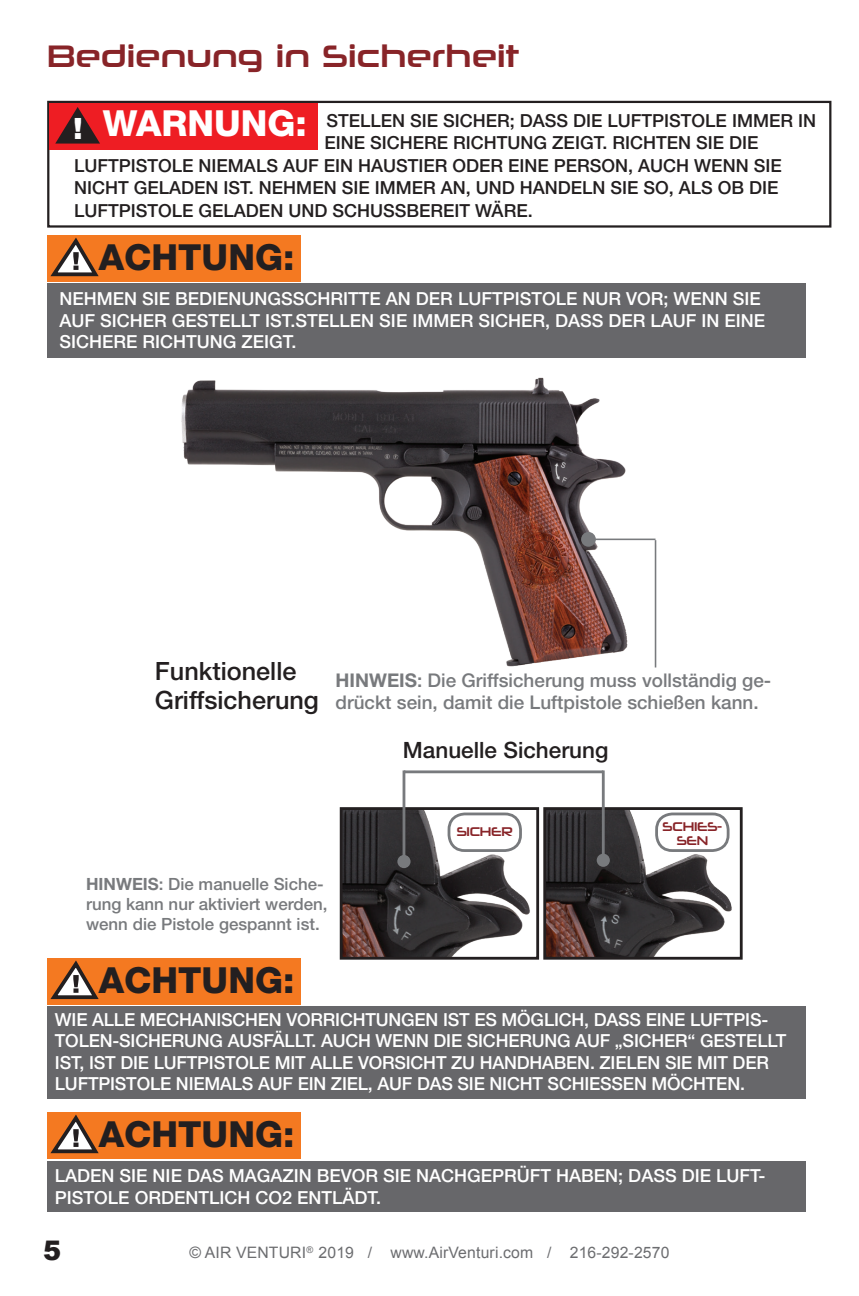
<style>
.page{position:relative;width:859px;height:1296px;background:#fff}
.page>*{position:absolute;margin:0;border:0;box-sizing:border-box;transform-origin:0 0}
.t1{font:800 36px "Helvetica Neue LT Std";color:#231f20}
.t2{font:800 36px "Helvetica Neue LT Std";color:#fff}
.t3{font:31.5px "Neuropolitical Rg";color:#882428}
.t4{font:900 29.25px "Arial";color:#fff}
.t5{font:900 27px "Arial";color:#231f20}
.t6{font:500 25.2px "Helvetica Neue LT Std";color:#231f20}
.t7{font:500 22.5px "Helvetica Neue LT Std";color:#231f20}
.t8{font:500 18.9px/22.1px "Helvetica Neue LT Std";color:#787a7d}
.t9{font:500 18px/21.6px "Helvetica Neue LT Std";letter-spacing:-.01em;color:#fff}
.t10{font:500 18px "Helvetica Neue LT Std";color:#231f20}
.t11{font:500 16.88px/19.8px "Helvetica Neue LT Std";color:#787a7d}
.t12{font:15.75px "Arial";letter-spacing:.01em;color:#6c6d70}
.t13{font:12.83px/13.5px "Neuropolitical Rg";letter-spacing:-.02em;color:#882428;text-align:center}
.s1{font-weight:700}
</style>
<div class="page">
<img style="left:547px;top:811px;width:185px;height:145px">
<div style="left:543px;top:807px;width:199px;height:153px;border:3px solid #231f20"></div>
<div style="left:47px;top:101px;width:784px;height:127px;border:2px solid #231f20"></div>
<div style="left:49px;top:103px;width:268px;height:47px;background:#ee1d23"></div>
<svg style="left:55px;top:107px;width:45px;height:37px"></svg>
<div style="left:47px;top:284px;width:759px;height:74px;background:#67676a"></div>
<img style="left:181px;top:377px;width:452px;height:290px">
<img style="left:344px;top:811px;width:186px;height:145px">
<div style="left:340px;top:807px;width:199px;height:153px;border:3px solid #231f20"></div>
<div style="left:47px;top:1007px;width:759px;height:92px;background:#67676a"></div>
<div style="left:47px;top:1161px;width:759px;height:51px;background:#67676a"></div>
<div style="left:449px;top:814px;width:71px;height:37px;background:#fff;border-radius:16px"></div>
<div style="left:447px;top:813px;width:75px;height:39px;border:3px solid #787a7d;border-radius:16px"></div>
<div style="left:656px;top:814px;width:72px;height:37px;background:#fff;border-radius:16px"></div>
<div style="left:655px;top:813px;width:74px;height:39px;border:3px solid #787a7d;border-radius:16px"></div>
<hr style="left:404px;top:770px;width:199px;height:3px;background:#787a7d">
<hr style="left:402px;top:770px;width:3px;height:93px;background:#787a7d">
<hr style="left:602px;top:770px;width:2px;height:93px;background:#787a7d">
<div style="left:47px;top:235px;width:253px;height:47px;background:#f47921"></div>
<svg style="left:50px;top:237px;width:49px;height:40px"></svg>
<div style="left:47px;top:1112px;width:253px;height:47px;background:#f47921"></div>
<svg style="left:50px;top:1114px;width:49px;height:40px"></svg>
<div style="left:47px;top:958px;width:253px;height:47px;background:#f47921"></div>
<svg style="left:50px;top:960px;width:49px;height:40px"></svg>
<div style="left:581px;top:532px;width:15px;height:15px;background:#787a7d;border-radius:50%"></div>
<div style="left:397px;top:855px;width:13px;height:13px;background:#787a7d;border-radius:50%"></div>
<div style="left:596px;top:854px;width:14px;height:13px;background:#787a7d;border-radius:50%"></div>
<hr style="left:593px;top:539px;width:62px;height:1px;background:#787a7d">
<hr style="left:654px;top:540px;width:2px;height:128px;background:#787a7d">
<p class="t3" style="left:47px;top:36px;width:473px">Bedienung in Sicherheit</p>
<p class="t4" style="left:73px;top:107px;width:11px">!</p>
<p class="t2" style="left:103px;top:102px;width:206px">WARNUNG:</p>
<p class="t10" style="left:326px;top:109px;width:491px">STELLEN SIE SICHER; DASS DIE LUFTPISTOLE IMMER IN</p>
<p class="t10" style="left:324px;top:132px;width:435px">EINE SICHERE RICHTUNG ZEIGT. RICHTEN SIE DIE</p>
<p class="t10" style="left:74px;top:154px;width:709px">LUFTPISTOLE NIEMALS AUF EIN HAUSTIER ODER EINE PERSON, AUCH WENN SIE</p>
<p class="t10" style="left:74px;top:177px;width:706px">NICHT GELADEN IST. NEHMEN SIE IMMER AN, UND HANDELN SIE SO, ALS OB DIE</p>
<p class="t10" style="left:74px;top:199px;width:460px">LUFTPISTOLE GELADEN UND SCHUSSBEREIT WÄRE.</p>
<p class="t1" style="left:99px;top:236px;width:197px">ACHTUNG:</p>
<p class="t9" style="left:59px;top:288px;width:707px">NEHMEN SIE BEDIENUNGSSCHRITTE AN DER LUFTPISTOLE NUR VOR; WENN SIE<br>AUF SICHER GESTELLT IST.STELLEN SIE IMMER SICHER, DASS DER LAUF IN EINE<br>SICHERE RICHTUNG ZEIGT.</p>
<p class="t6" style="left:155px;top:656px;width:143px">Funktionelle</p>
<p class="t6" style="left:155px;top:685px;width:165px">Griffsicherung</p>
<p class="t8" style="left:335px;top:669px;width:437px"><span class="s1">HINWEIS</span>: Die Griffsicherung muss vollständig ge&shy;drückt sein, damit die Luftpistole schießen kann.</p>
<p class="t7" style="left:403px;top:736px;width:207px">Manuelle Sicherung</p>
<p class="t11" style="left:86px;top:874px;width:243px"><span class="s1">HINWEIS</span>: Die manuelle Siche&shy;rung kann nur aktiviert werden, wenn die Pistole gespannt ist.</p>
<p class="t1" style="left:99px;top:959px;width:197px">ACHTUNG:</p>
<p class="t13" style="left:456px;top:824px;width:58px">SICHER</p>
<p class="t13" style="left:662px;top:820px;width:61px">SCHIES-<br>SEN</p>
<p class="t9" style="left:55px;top:1008px;width:733px">WIE ALLE MECHANISCHEN VORRICHTUNGEN IST ES MÖGLICH, DASS EINE LUFTPIS-TOLEN-SICHERUNG AUSFÄLLT. AUCH WENN DIE SICHERUNG AUF „SICHER“ GESTELLT IST, IST DIE LUFTPISTOLE MIT ALLE VORSICHT ZU HANDHABEN. ZIELEN SIE MIT DER LUFTPISTOLE NIEMALS AUF EIN ZIEL, AUF DAS SIE NICHT SCHIESSEN MÖCHTEN.</p>
<p class="t1" style="left:99px;top:1113px;width:197px">ACHTUNG:</p>
<p class="t9" style="left:55px;top:1165px;width:712px">LADEN SIE NIE DAS MAGAZIN BEVOR SIE NACHGEPRÜFT HABEN; DASS DIE LUFT-<br>PISTOLE ORDENTLICH CO2 ENTLÄDT.</p>
<p class="t5" style="left:43px;top:1231px;width:20px">5</p>
<p class="t12" style="left:189px;top:1242px;width:481px">© AIR VENTURI<sup>®</sup> 2019 / www.AirVenturi.com / 216-292-2570</p>
</div>
